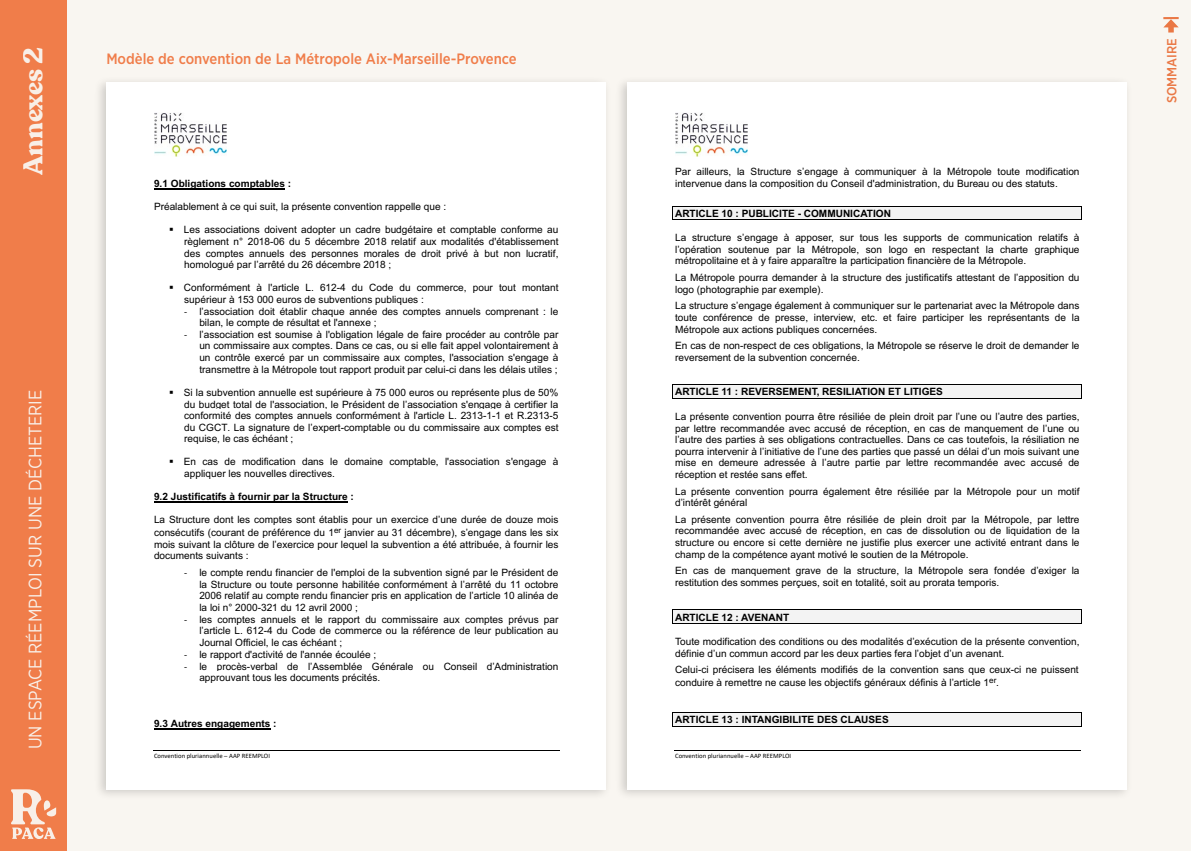
<style>
.page{position:relative;width:1191px;height:851px;background:#fff}
.page>*{position:absolute;margin:0;border:0;box-sizing:border-box;transform-origin:0 0}
.t1{font:700 27px "Recoleta";letter-spacing:-.005em;color:#f9f6f1}
.t2{font:18px "Gotham Narrow";color:#f9f6f1}
.t3{font:500 15px "Gotham Narrow";color:#f07d4a}
.t4{font:500 13.2px "Gotham Narrow";color:#f07d4a}
.t5{font:10.05px/11.6px "Arial";color:#000}
.t6{font:700 10.05px "Arial";color:#000}
.t7{font:6.6px "Calibri";letter-spacing:.005em;color:#000}
.s1{font-family:"Calibri"}
</style>
<div class="page">
<div style="left:6px;top:0;width:1185px;height:850px;background:#f9f6f1"></div>
<div style="left:0;top:0;width:66px;height:850px;background:#f07d4a"></div>
<svg style="left:11px;top:789px;width:45px;height:49px"></svg>
<div style="left:94px;top:75px;width:518px;height:726px;background:#000;opacity:.18"></div>
<div style="left:106px;top:82px;width:500px;height:707px;background:#fff"></div>
<hr style="left:153px;top:749px;width:407px;height:1px;background:#000">
<img style="left:154px;top:113px;width:72px;height:43px">
<hr style="left:154px;top:188px;width:131px;height:1px;background:#000">
<hr style="left:154px;top:501px;width:194px;height:1px;background:#000">
<hr style="left:154px;top:728px;width:116px;height:1px;background:#000">
<div style="left:615px;top:75px;width:517px;height:726px;background:#000;opacity:.18"></div>
<div style="left:627px;top:82px;width:500px;height:707px;background:#fff"></div>
<hr style="left:674px;top:749px;width:406px;height:1px;background:#000">
<img style="left:675px;top:113px;width:72px;height:43px">
<div style="left:673px;top:206px;width:408px;height:14px;background:#f3f3f3"></div>
<hr style="left:673px;top:206px;width:408px;height:1px;background:#000">
<hr style="left:673px;top:220px;width:408px;height:1px;background:#000">
<svg style="left:672px;top:206px;width:1px;height:14px"></svg>
<svg style="left:1081px;top:206px;width:1px;height:14px"></svg>
<div style="left:673px;top:385px;width:408px;height:13px;background:#f3f3f3"></div>
<hr style="left:673px;top:384px;width:408px;height:1px;background:#000">
<hr style="left:673px;top:398px;width:408px;height:1px;background:#000">
<svg style="left:672px;top:384px;width:1px;height:15px"></svg>
<svg style="left:1081px;top:384px;width:1px;height:15px"></svg>
<div style="left:673px;top:610px;width:408px;height:13px;background:#f3f3f3"></div>
<hr style="left:673px;top:609px;width:408px;height:1px;background:#000">
<hr style="left:673px;top:623px;width:408px;height:1px;background:#000">
<svg style="left:672px;top:609px;width:1px;height:15px"></svg>
<svg style="left:1081px;top:609px;width:1px;height:15px"></svg>
<div style="left:673px;top:712px;width:408px;height:14px;background:#f3f3f3"></div>
<hr style="left:673px;top:712px;width:408px;height:1px;background:#000">
<hr style="left:673px;top:726px;width:408px;height:1px;background:#000">
<svg style="left:672px;top:712px;width:1px;height:15px"></svg>
<svg style="left:1081px;top:712px;width:1px;height:15px"></svg>
<h1 class="t1" style="left:16px;top:175px;width:129px;rotate:-90deg">Annexes 2</h1>
<h3 class="t3" style="left:106px;top:49px;width:412px">Modèle de convention de La Métropole Aix-Marseille-Provence</h3>
<h2 class="t2" style="left:24px;top:749px;width:361px;rotate:-90deg">UN ESPACE RÉEMPLOI SUR UNE DÉCHETERIE</h2>
<p class="t6" style="left:154px;top:176px;width:139px">9.1 Obligations comptables :</p>
<p class="t5" style="left:154px;top:201px;width:294px">Préalablement à ce qui suit, la présente convention rappelle que :</p>
<p class="t5" style="left:184px;top:224px;width:376px;text-align:justify;text-indent:-15px">▪ Les associations doivent adopter un cadre budgétaire et comptable conforme au règlement n° 2018-06 du 5 décembre 2018 relatif aux modalités d'établissement des comptes annuels des personnes morales de droit privé à but non lucratif, homologué par l’arrêté du 26 décembre 2018 ;</p>
<p class="t5" style="left:184px;top:282px;width:376px;text-indent:-15px">▪ Conformément à l'article L. 612-4 du Code du commerce, pour tout montant supérieur à 153 000 euros de subventions publiques :</p>
<p class="t5" style="left:199px;top:305px;width:360px;text-indent:-15px"><span class="s1">-</span> l’association doit établir chaque année des comptes annuels comprenant : le bilan, le compte de résultat et l'annexe ;</p>
<p class="t5" style="left:199px;top:328px;width:361px;text-align:justify;text-indent:-15px"><span class="s1">-</span> l’association est soumise à l'obligation légale de faire procéder au contrôle par un commissaire aux comptes. Dans ce cas, ou si elle fait appel volontairement à un contrôle exercé par un commissaire aux comptes, l'association s'engage à transmettre à la Métropole tout rapport produit par celui-ci dans les délais utiles ;</p>
<p class="t5" style="left:184px;top:386px;width:376px;text-align:justify;text-indent:-15px">▪ Si la subvention annuelle est supérieure à 75 000 euros ou représente plus de 50% du budget total de l'association, le Président de l’association s'engage à certifier la conformité des comptes annuels conformément à l'article L. 2313-1-1 et R.2313-5 du CGCT. La signature de l’expert-comptable ou du commissaire aux comptes est requise, le cas échéant ;</p>
<p class="t5" style="left:184px;top:456px;width:376px;text-indent:-15px">▪ En cas de modification dans le domaine comptable, l'association s'engage à appliquer les nouvelles directives.</p>
<p class="t6" style="left:154px;top:489px;width:201px">9.2 Justificatifs à fournir par la Structure :</p>
<p class="t5" style="left:154px;top:513px;width:406px;line-height:12.9px">La Structure dont les comptes sont établis pour un exercice d’une durée de douze mois consécutifs (courant de préférence du 1<sup>er</sup> janvier au 31 décembre), s’engage dans les six</p>
<p class="t5" style="left:154px;top:538px;width:406px">mois suivant la clôture de l’exercice pour lequel la subvention a été attribuée, à fournir les documents suivants :</p>
<p class="t5" style="left:199px;top:567px;width:361px;text-align:justify;text-indent:-15px"><span class="s1">-</span> le compte rendu financier de l'emploi de la subvention signé par le Président de la Structure ou toute personne habilitée conformément à l’arrêté du 11 octobre 2006 relatif au compte rendu financier pris en application de l’article 10 alinéa de la loi n° 2000-321 du 12 avril 2000 ;</p>
<p class="t5" style="left:199px;top:613px;width:361px;text-align:justify;text-indent:-15px"><span class="s1">-</span> les comptes annuels et le rapport du commissaire aux comptes prévus par l’article L. 612-4 du Code de commerce ou la référence de leur publication au Journal Officiel, le cas échéant ;</p>
<p class="t5" style="left:184px;top:648px;width:193px"><span class="s1">-</span> le rapport d'activité de l'année écoulée ;</p>
<p class="t5" style="left:199px;top:660px;width:360px;text-indent:-15px"><span class="s1">-</span> le procès-verbal de l’Assemblée Générale ou Conseil d’Administration approuvant tous les documents précités.</p>
<p class="t6" style="left:154px;top:716px;width:124px">9.3 Autres engagements :</p>
<p class="t7" style="left:154px;top:750px;width:118px">Convention pluriannuelle – AAP REEMPLOI</p>
<p class="t5" style="left:675px;top:166px;width:406px">Par ailleurs, la Structure s’engage à communiquer à la Métropole toute modification intervenue dans la composition du Conseil d'administration, du Bureau ou des statuts.</p>
<p class="t6" style="left:675px;top:206px;width:217px">ARTICLE 10 : PUBLICITE - COMMUNICATION</p>
<p class="t5" style="left:675px;top:232px;width:406px;text-align:justify">La structure s’engage à apposer, sur tous les supports de communication relatifs à l’opération soutenue par la Métropole, son logo en respectant la charte graphique métropolitaine et à y faire apparaître la participation financière de la Métropole.</p>
<p class="t5" style="left:675px;top:272px;width:406px">La Métropole pourra demander à la structure des justificatifs attestant de l’apposition du logo (photographie par exemple).</p>
<p class="t5" style="left:675px;top:300px;width:406px;text-align:justify">La structure s’engage également à communiquer sur le partenariat avec la Métropole dans toute conférence de presse, interview, etc. et faire participer les représentants de la Métropole aux actions publiques concernées.</p>
<p class="t5" style="left:675px;top:339px;width:406px">En cas de non-respect de ces obligations, la Métropole se réserve le droit de demander le reversement de la subvention concernée.</p>
<p class="t6" style="left:675px;top:385px;width:269px">ARTICLE 11 : REVERSEMENT, RESILIATION ET LITIGES</p>
<p class="t5" style="left:675px;top:410px;width:406px;text-align:justify">La présente convention pourra être résiliée de plein droit par l’une ou l’autre des parties, par lettre recommandée avec accusé de réception, en cas de manquement de l’une ou l’autre des parties à ses obligations contractuelles. Dans ce cas toutefois, la résiliation ne pourra intervenir à l’initiative de l’une des parties que passé un délai d’un mois suivant une mise en demeure adressée à l’autre partie par lettre recommandée avec accusé de réception et restée sans effet.</p>
<p class="t5" style="left:675px;top:485px;width:406px">La présente convention pourra également être résiliée par la Métropole pour un motif d’intérêt général</p>
<p class="t5" style="left:675px;top:513px;width:406px;text-align:justify">La présente convention pourra être résiliée de plein droit par la Métropole, par lettre recommandée avec accusé de réception, en cas de dissolution ou de liquidation de la structure ou encore si cette dernière ne justifie plus exercer une activité entrant dans le champ de la compétence ayant motivé le soutien de la Métropole.</p>
<p class="t5" style="left:675px;top:564px;width:406px">En cas de manquement grave de la structure, la Métropole sera fondée d’exiger la restitution des sommes perçues, soit en totalité, soit au prorata temporis.</p>
<p class="t6" style="left:675px;top:609px;width:116px">ARTICLE 12 : AVENANT</p>
<p class="t5" style="left:675px;top:635px;width:406px">Toute modification des conditions ou des modalités d’exécution de la présente convention, définie d’un commun accord par les deux parties fera l’objet d’un avenant.</p>
<p class="t5" style="left:675px;top:663px;width:405px;line-height:13px">Celui-ci précisera les éléments modifiés de la convention sans que ceux-ci ne puissent conduire à remettre ne cause les objectifs généraux définis à l’article 1<sup>er</sup>.</p>
<p class="t6" style="left:675px;top:712px;width:215px">ARTICLE 13 : INTANGIBILITE DES CLAUSES</p>
<p class="t7" style="left:675px;top:750px;width:118px">Convention pluriannuelle – AAP REEMPLOI</p>
<h3 class="t4" style="left:1163px;top:103px;width:67px;rotate:-90deg">SOMMAIRE</h3>
</div>
